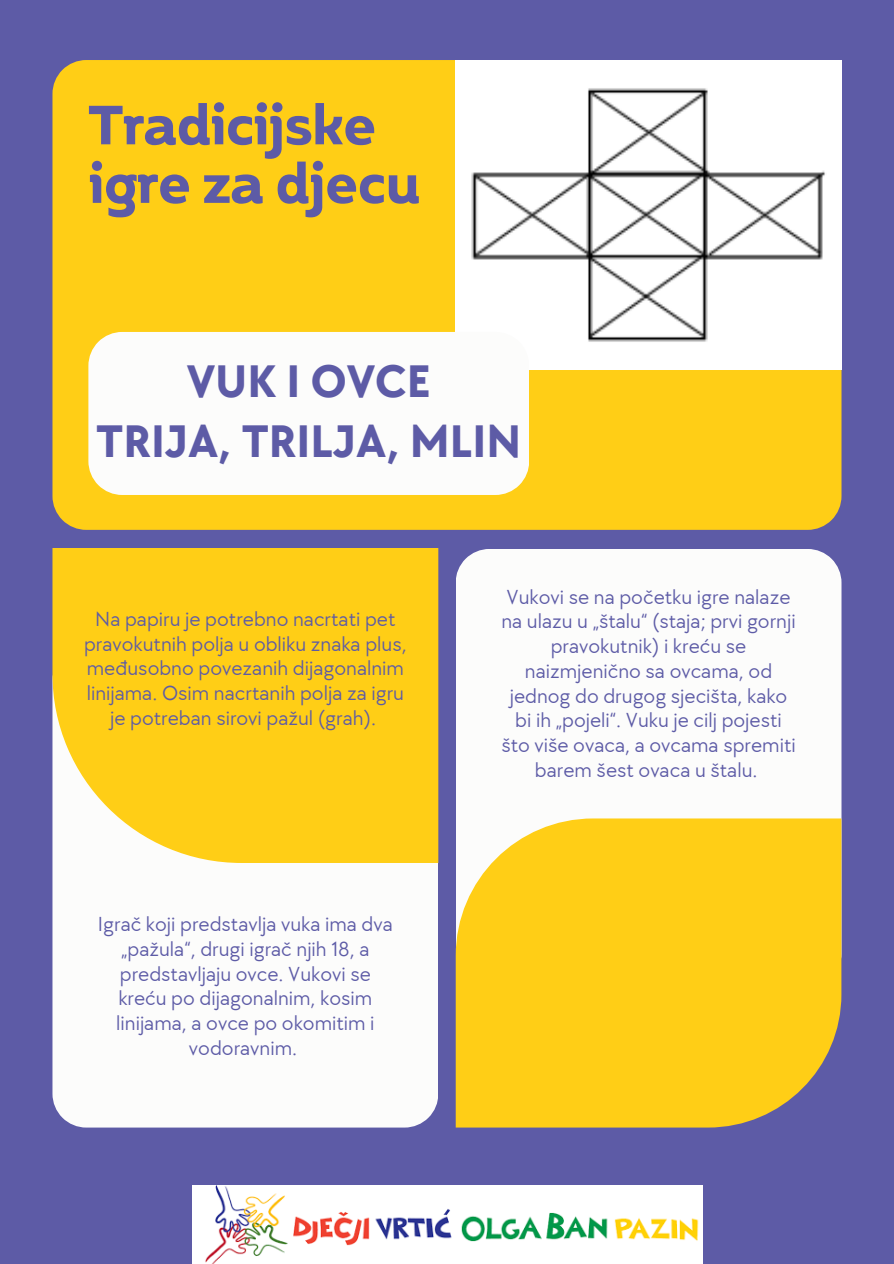
<style>
.page{position:relative;width:894px;height:1264px;background:#fff}
.page>*{position:absolute;margin:0;border:0;box-sizing:border-box;transform-origin:0 0}
.t1{font:700 66px/58.5px "Boriboon";letter-spacing:-.015em;color:#5d5ba6}
.t2{font:700 47.1px/60.8px "TT Chocolates";color:#5d5ba6;text-align:center}
.t3{font:21px/24.8px "TT Chocolates";color:#5d5ba6;text-align:center}
</style>
<div class="page">
<div style="left:0;top:0;width:893px;height:1263px;background:#5d5ba6"></div>
<div style="left:52px;top:60px;width:789px;height:470px;background:#ffce16"></div>
<img style="left:455px;top:60px;width:386px;height:309px">
<div style="left:88px;top:332px;width:441px;height:163px;background:#fcfcfb"></div>
<div style="left:456px;top:549px;width:385px;height:269px;background:#fcfcfb"></div>
<svg style="left:455px;top:818px;width:386px;height:309px;background:#f9cb22"></svg>
<div style="left:52px;top:863px;width:386px;height:264px;background:#fcfcfb"></div>
<div style="left:52px;top:549px;width:386px;height:314px;background:#ffce16"></div>
<img style="left:192px;top:1185px;width:510px;height:78px">
<p class="t1" style="left:88px;top:92px;width:333px">Tradicijske igre za djecu</p>
<p class="t2" style="left:96px;top:352px;width:426px">VUK I OVCE<br>TRIJA, TRILJA, MLIN</p>
<p class="t3" style="left:84px;top:607px;width:324px">Na papiru je potrebno nacrtati pet pravokutnih polja u obliku znaka plus, međusobno povezanih dijagonalnim linijama. Osim nacrtanih polja za igru je potreban sirovi pažul (grah).</p>
<p class="t3" style="left:98px;top:912px;width:296px">Igrač koji predstavlja vuka ima dva „pažula“, drugi igrač njih 18, a predstavljaju ovce. Vukovi se kreću po dijagonalnim, kosim linijama, a ovce po okomitim i vodoravnim.</p>
<h2 class="t3" style="left:501px;top:585px;width:296px">Vukovi se na početku igre nalaze na ulazu u „štalu“ (staja; prvi gornji pravokutnik) i kreću se naizmjenično sa ovcama, od jednog do drugog sjecišta, kako bi ih „pojeli“. Vuku je cilj pojesti što više ovaca, a ovcama spremiti barem šest ovaca u štalu.</h2>
</div>
